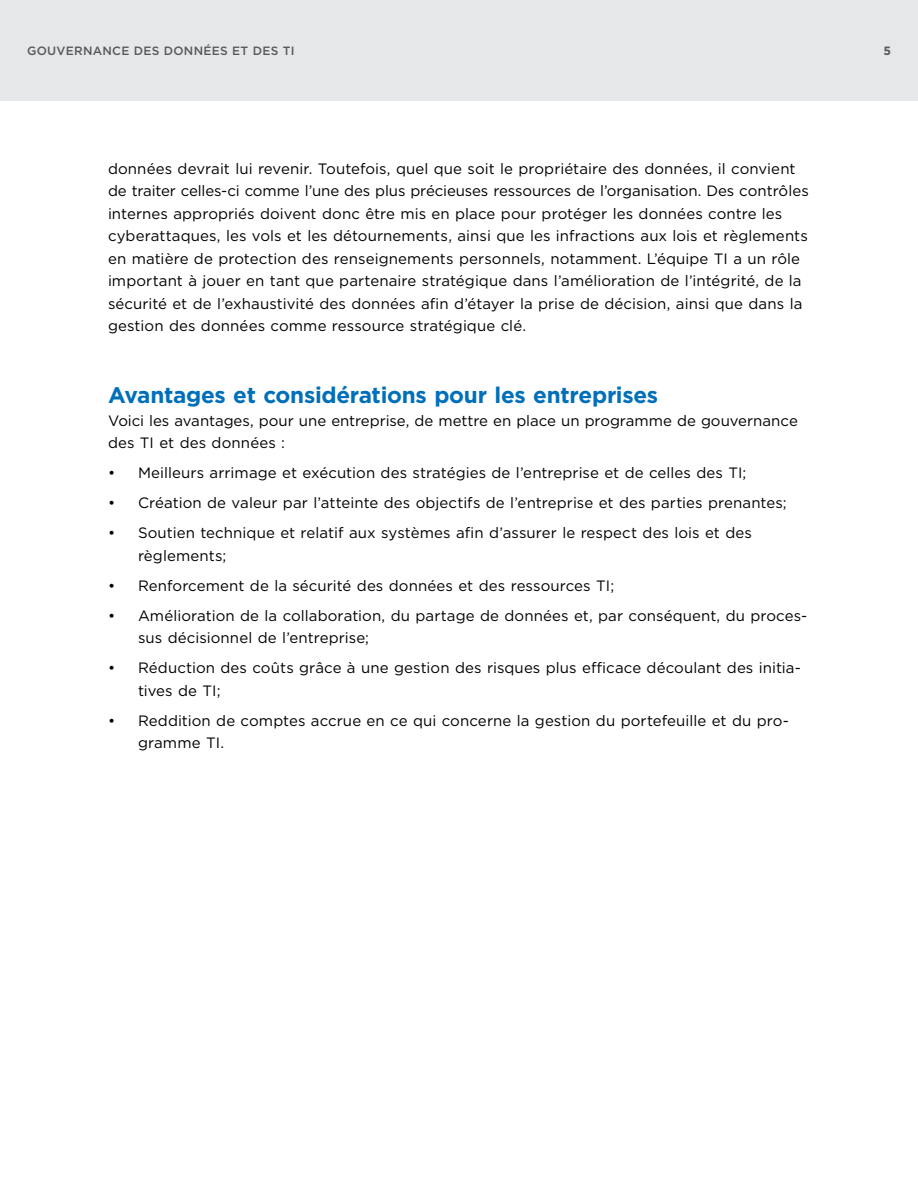
<style>
.page{position:relative;width:918px;height:1188px;background:#fff}
.page>*{position:absolute;margin:0;border:0;box-sizing:border-box;transform-origin:0 0}
.t1{font:700 22.5px "Gotham";letter-spacing:-.015em;color:#006fba}
.t2{font:15px/22.5px "Gotham";letter-spacing:.005em;color:#000}
.t3{font:500 12px "Gotham";letter-spacing:.025em;color:#58595b}
.t4{font:700 12px "Gotham";color:#58595b}
</style>
<div class="page">
<div style="left:0;top:0;width:918px;height:101px;background:#e6e7e8"></div>
<p class="t3" style="left:27px;top:43px;width:269px">GOUVERNANCE DES DONNÉES ET DES TI</p>
<p class="t4" style="left:883px;top:43px;width:9px">5</p>
<p class="t2" style="left:108px;top:157px;width:702px">données devrait lui revenir. Toutefois, quel que soit le propriétaire des données, il convient de traiter celles-ci comme l’une des plus précieuses ressources de l’organisation. Des contrôles internes appropriés doivent donc être mis en place pour protéger les données contre les cyberattaques, les vols et les détournements, ainsi que les infractions aux lois et règlements en matière de protection des renseignements personnels, notamment. L’équipe TI a un rôle important à jouer en tant que partenaire stratégique dans l’amélioration de l’intégrité, de la sécurité et de l’exhaustivité des données afin d’étayer la prise de décision, ainsi que dans la gestion des données comme ressource stratégique clé.</p>
<h2 class="t1" style="left:108px;top:381px;width:552px">Avantages et considérations pour les entreprises</h2>
<p class="t2" style="left:108px;top:409px;width:691px">Voici les avantages, pour une entreprise, de mettre en place un programme de gouvernance des TI et des données :</p>
<p class="t2" style="left:108px;top:462px;width:640px">• Meilleurs arrimage et exécution des stratégies de l’entreprise et de celles des TI;</p>
<p class="t2" style="left:108px;top:492px;width:680px">• Création de valeur par l’atteinte des objectifs de l’entreprise et des parties prenantes;</p>
<p class="t2" style="left:138px;top:522px;width:615px;text-indent:-30px">• Soutien technique et relatif aux systèmes afin d’assurer le respect des lois et des règlements;</p>
<p class="t2" style="left:108px;top:574px;width:508px">• Renforcement de la sécurité des données et des ressources TI;</p>
<p class="t2" style="left:138px;top:604px;width:671px;text-indent:-30px">• Amélioration de la collaboration, du partage de données et, par conséquent, du proces&shy;sus décisionnel de l’entreprise;</p>
<p class="t2" style="left:138px;top:657px;width:665px;text-indent:-30px">• Réduction des coûts grâce à une gestion des risques plus efficace découlant des initia&shy;tives de TI;</p>
<p class="t2" style="left:138px;top:709px;width:652px;text-indent:-30px">• Reddition de comptes accrue en ce qui concerne la gestion du portefeuille et du pro&shy;gramme TI.</p>
</div>
